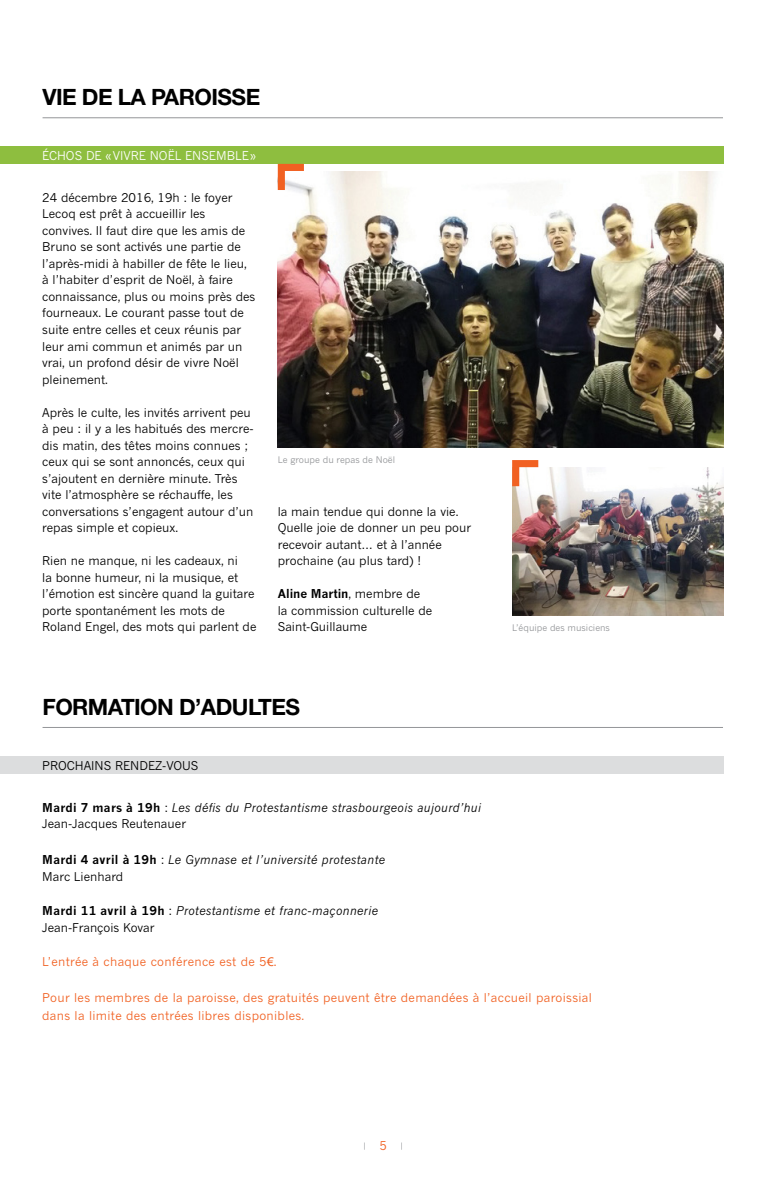
<style>
.page{position:relative;width:766px;height:1191px;background:#fff}
.page>*{position:absolute;margin:0;border:0;box-sizing:border-box;transform-origin:0 0}
.t1{font:700 22.5px "Helvetica Neue LT Pro";letter-spacing:-.025em;color:#000}
.t2{font:12px/16.5px "News Gothic";color:#000}
.t3{font:italic 12px/16.5px "News Gothic";letter-spacing:.025em;color:#000}
.t4{font:12px/18px "News Gothic";letter-spacing:.025em;color:#f16122}
.t5{font:12px "News Gothic";color:#fff}
.t6{font:9px "News Gothic";color:#939598}
.s1{font-weight:700}
.s2{font-weight:700;font-style:normal}
.s3{font-style:normal}
.s4{font-family:"Arial"}
</style>
<div class="page">
<img style="left:278px;top:171px;width:444px;height:276px">
<img style="left:512px;top:467px;width:210px;height:148px">
<div style="left:0;top:147px;width:722px;height:17px;background:#8ebe3f"></div>
<div style="left:0;top:756px;width:722px;height:17px;background:#dcddde"></div>
<hr style="left:43px;top:117px;width:679px;height:1px;background:#939598">
<hr style="left:43px;top:727px;width:679px;height:1px;background:#939598">
<svg style="left:278px;top:164px;width:26px;height:26px"></svg>
<svg style="left:512px;top:460px;width:26px;height:26px"></svg>
<h1 class="t1" style="left:43px;top:83px;width:136px">VIE DE LA PAROISSE</h1>
<p class="t5" style="left:42px;top:149px;width:16px">Échos</p>
<p class="t5" style="left:86px;top:149px;width:42px">de «Vivre</p>
<p class="t5" style="left:150px;top:149px;width:44px">Noël ensemble</p>
<p class="t5" style="left:250px;top:149px;width:7px">»</p>
<p class="t2" style="left:42px;top:189px;width:214px">24 décembre 2016, 19h : le foyer Lecoq est prêt à accueillir les convives. Il faut dire que les amis de Bruno se sont activés une partie de l’après-midi à habiller de fête le lieu, à l’habiter d’esprit de Noël, à faire connaissance, plus ou moins près des fourneaux. Le courant passe tout de suite entre celles et ceux réunis par leur ami commun et animés par un vrai, un profond désir de vivre Noël pleinement.</p>
<p class="t2" style="left:42px;top:404px;width:213px">Après le culte, les invités arrivent peu à peu : il y a les habitués des mercre&shy;dis matin, des têtes moins connues ; ceux qui se sont annoncés, ceux qui s’ajoutent en dernière minute. Très vite l’atmosphère se réchauffe, les conversations s’engagent autour d’un repas simple et copieux.</p>
<p class="t2" style="left:42px;top:552px;width:216px">Rien ne manque, ni les cadeaux, ni<br>la bonne humeur, ni la musique, et l’émotion est sincère quand la guitare porte spontanément les mots de Roland Engel, des mots qui parlent de</p>
<p class="t6" style="left:278px;top:454px;width:119px">Le groupe du repas de Noël</p>
<p class="t2" style="left:278px;top:503px;width:195px">la main tendue qui donne la vie.<br>Quelle joie de donner un peu pour recevoir autant… et à l’année prochaine (au plus tard) !</p>
<p class="t2" style="left:278px;top:585px;width:156px"><span class="s1">Aline Martin</span>, membre de la commission culturelle de<br>Saint-Guillaume</p>
<h1 class="t1" style="left:43px;top:693px;width:29px">FORMATIO</h1>
<h1 class="t1" style="left:157px;top:693px;width:105px">N D’ADULTES</h1>
<p class="t2" style="left:42px;top:757px;width:9px">prochains</p>
<p class="t2" style="left:115px;top:757px;width:9px">rende</p>
<p class="t2" style="left:155px;top:757px;width:21px">z-vous</p>
<p class="t6" style="left:512px;top:622px;width:99px">L’équipe des musiciens</p>
<p class="t3" style="left:42px;top:799px;width:440px"><span class="s2">Mardi 7 mars à 19h</span> <span class="s3">:</span> Les défis du Protestantisme strasbourgeois aujourd’hui<br><span class="s3">Jean-Jacques Reutenauer</span></p>
<p class="t3" style="left:42px;top:851px;width:344px"><span class="s2">Mardi 4 avril à 19h</span> <span class="s3">:</span> Le Gymnase et l’université protestante<br><span class="s3">Marc Lienhard</span></p>
<p class="t3" style="left:42px;top:902px;width:337px"><span class="s2">Mardi 11 avril à 19h</span> <span class="s3">:</span> Protestantisme et franc-maçonnerie<br><span class="s3">Jean-François Kovar</span></p>
<p class="t4" style="left:42px;top:952px;width:236px">L’entrée à chaque conférence est de 5<span class="s4">€</span>.</p>
<p class="t4" style="left:42px;top:988px;width:551px">Pour les membres de la paroisse, des gratuités peuvent être demandées à l’accueil paroissial dans la limite des entrées libres disponibles.</p>
<p class="t4" style="left:379px;top:1136px;width:9px">5</p>
</div>
